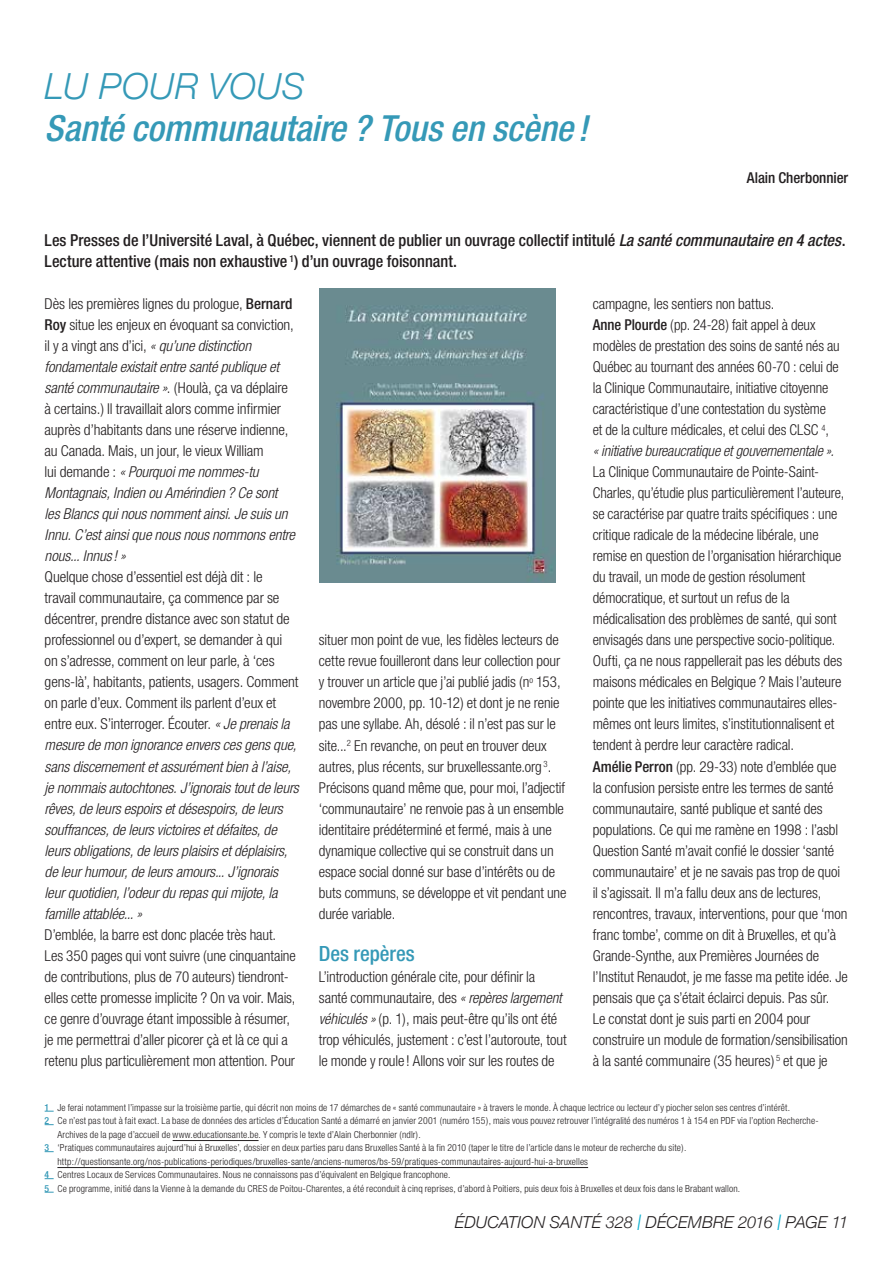
<style>
.page{position:relative;width:893px;height:1263px;background:#fff}
.page>*{position:absolute;margin:0;border:0;box-sizing:border-box;transform-origin:0 0}
.t1{font:italic 500 condensed 36px "Helvetica Neue";letter-spacing:-.005em;color:#3599b7}
.t2{font:italic 300 36px "Helvetica Neue";letter-spacing:.01em;color:#3599b7}
.t3{font:500 condensed 21px "Helvetica Neue";letter-spacing:-.005em;color:#3599b7}
.t4{font:500 condensed 16.5px/21px "Helvetica Neue";color:#231f20}
.t5{font:italic 300 16.5px "Helvetica Neue";letter-spacing:.005em;color:#231f20}
.t6{font:300 condensed 15px/21px "Helvetica Neue";letter-spacing:-.005em;color:#231f20}
.t7{font:italic 300 condensed 15px/21px "Helvetica Neue";letter-spacing:-.005em;color:#231f20}
.t8{font:500 condensed 15px "Helvetica Neue";letter-spacing:-.005em;color:#231f20}
.t9{font:300 condensed 9.75px "Helvetica Neue";letter-spacing:.015em;color:#231f20}
.s1{font-style:italic}
.s2{font-weight:500}
.s3{font-style:normal}
.s4{font-weight:500;color:#3599b7}
.s5{font-size:21.45px;color:#0caecf}
</style>
<div class="page">
<hr style="left:173px;top:1140px;width:86px;height:1px;background:#231f20">
<hr style="left:57px;top:1167px;width:531px;height:1px;background:#231f20">
<img style="left:320px;top:288px;width:235px;height:294px">
<h1 class="t2" style="left:45px;top:58px;width:262px">LU POUR VOUS</h1>
<h1 class="t1" style="left:45px;top:107px;width:545px">Santé communautaire ? Tous en scène !</h1>
<p class="t8" style="left:747px;top:169px;width:103px">Alain Cherbonnier</p>
<p class="t4" style="left:45px;top:230px;width:802px">Les Presses de l’Université Laval, à Québec, viennent de publier un ouvrage collectif intitulé <span class="s1">La santé communautaire en 4 actes</span>.<br>Lecture attentive (mais non exhaustive <sup>1</sup>) d’un ouvrage foisonnant.</p>
<p class="t6" style="left:45px;top:293px;width:252px">Dès les premières lignes du prologue, <span class="s2">Bernard Roy</span> situe les enjeux en évoquant sa conviction, il y a vingt ans d’ici, <span class="s1">« qu’une distinction fondamentale existait entre santé publique et santé communautaire »</span>. (Houlà, ça va déplaire à certains.) Il travaillait alors comme infirmier auprès d’habitants dans une réserve indienne, au Canada. Mais, un jour, le vieux William<br>lui demande : <span class="s1">« Pourquoi me nommes-tu Montagnais, Indien ou Amérindien ? Ce sont les Blancs qui nous nomment ainsi. Je suis un Innu. C’est ainsi que nous nous nommons entre nous... Innus! »</span></p>
<p class="t7" style="left:45px;top:566px;width:256px"><span class="s3">Quelque chose d’essentiel est déjà dit : le<br>travail communautaire, ça commence par se décentrer, prendre distance avec son statut de professionnel ou d’expert, se demander à qui on s’adresse, comment on leur parle, à ‘ces gens-là’, habitants, patients, usagers. Comment on parle d’eux. Comment ils parlent d’eux et entre eux. S’interroger. Écouter.</span> « Je prenais la mesure de mon ignorance envers ces gens que, sans discernement et assurément bien à l’aise, je nommais autochtones. J’ignorais tout de leurs rêves, de leurs espoirs et désespoirs, de leurs souffrances, de leurs victoires et défaites, de leurs obligations, de leurs plaisirs et déplaisirs, de leur humour, de leurs amours... J’ignorais leur quotidien, l’odeur du repas qui mijote, la famille attablée... »</p>
<p class="t6" style="left:45px;top:923px;width:253px">D’emblée, la barre est donc placée très haut.<br>Les 350 pages qui vont suivre (une cinquantaine de contributions, plus de 70 auteurs) tiendront&shy;elles cette promesse implicite ? On va voir. Mais, ce genre d’ouvrage étant impossible à résumer, je me permettrai d’aller picorer çà et là ce qui a retenu plus particulièrement mon attention. Pour</p>
<p class="t6" style="left:319px;top:629px;width:249px">situer mon point de vue, les fidèles lecteurs de cette revue fouilleront dans leur collection pour y trouver un article que j’ai publié jadis (n<sup>o</sup> 153, novembre 2000, pp. 10-12) et dont je ne renie pas une syllabe. Ah, désolé : il n’est pas sur le site...<sup>2</sup> En revanche, on peut en trouver deux autres, plus récents, sur bruxellessante.org <sup>3</sup>.<br>Précisons quand même que, pour moi, l’adjectif ‘communautaire’ ne renvoie pas à un ensemble identitaire prédéterminé et fermé, mais à une dynamique collective qui se construit dans un espace social donné sur base d’intérêts ou de buts communs, se développe et vit pendant une durée variable.</p>
<h2 class="t3" style="left:319px;top:940px;width:97px">Des repères</h2>
<p class="t6" style="left:319px;top:965px;width:249px">L’introduction générale cite, pour définir la santé communautaire, des <span class="s1">« repères largement véhiculés »</span> (p. 1), mais peut-être qu’ils ont été trop véhiculés, justement : c’est l’autoroute, tout le monde y roule ! Allons voir sur les routes de</p>
<p class="t6" style="left:593px;top:293px;width:248px">campagne, les sentiers non battus.<br><span class="s2">Anne Plourde</span> (pp. 24-28) fait appel à deux modèles de prestation des soins de santé nés au Québec au tournant des années 60-70 : celui de la Clinique Communautaire, initiative citoyenne caractéristique d’une contestation du système<br>et de la culture médicales, et celui des CLSC <sup>4</sup>,<br><span class="s1">« initiative bureaucratique et gouvernementale ».</span></p>
<p class="t6" style="left:593px;top:461px;width:257px">La Clinique Communautaire de Pointe-Saint-Charles, qu’étudie plus particulièrement l’auteure, se caractérise par quatre traits spécifiques : une critique radicale de la médecine libérale, une remise en question de l’organisation hiérarchique du travail, un mode de gestion résolument démocratique, et surtout un refus de la médicalisation des problèmes de santé, qui sont envisagés dans une perspective socio-politique.<br>Oufti, ça ne nous rappellerait pas les débuts des maisons médicales en Belgique ? Mais l’auteure pointe que les initiatives communautaires elles&shy;mêmes ont leurs limites, s’institutionnalisent et tendent à perdre leur caractère radical.<br><span class="s2">Amélie Perron</span> (pp. 29-33) note d’emblée que la confusion persiste entre les termes de santé communautaire, santé publique et santé des populations. Ce qui me ramène en 1998 : l’asbl Question Santé m’avait confié le dossier ‘santé communautaire’ et je ne savais pas trop de quoi il s’agissait. Il m’a fallu deux ans de lectures, rencontres, travaux, interventions, pour que ‘mon franc tombe’, comme on dit à Bruxelles, et qu’à Grande-Synthe, aux Premières Journées de l’Institut Renaudot, je me fasse ma petite idée. Je pensais que ça s’était éclairci depuis. Pas sûr.<br>Le constat dont je suis parti en 2004 pour construire un module de formation/sensibilisation à la santé communaire (35 heures) <sup>5</sup> et que je</p>
<p class="t9" style="left:45px;top:1101px;width:747px"><span class="s4">1</span> Je ferai notamment l’impasse sur la troisième partie, qui décrit non moins de 17 démarches de « santé communautaire » à travers le monde. À chaque lectrice ou lecteur d’y piocher selon ses centres d’intérêt.</p>
<p class="t9" style="left:45px;top:1115px;width:775px"><span class="s4">2</span> Ce n’est pas tout à fait exact. La base de données des articles d’Éducation Santé a démarré en janvier 2001 (numéro 155), mais vous pouvez retrouver l’intégralité des numéros 1 à 154 en PDF via l’option Recherche-</p>
<p class="t9" style="left:57px;top:1128px;width:365px">Archives de la page d’accueil de www.educationsante.be. Y compris le texte d’Alain Cherbonnier (ndlr).</p>
<p class="t9" style="left:45px;top:1142px;width:643px"><span class="s4">3</span> ‘Pratiques communautaires aujourd’hui à Bruxelles’, dossier en deux parties paru dans Bruxelles Santé à la fin 2010 (taper le titre de l’article dans le moteur de recherche du site).</p>
<p class="t9" style="left:57px;top:1155px;width:532px">http://questionsante.org/nos-publications-periodiques/bruxelles-sante/anciens-numeros/bs-59/pratiques-communautaires-aujourd-hui-a-bruxelles</p>
<p class="t9" style="left:45px;top:1169px;width:407px"><span class="s4">4</span> Centres Locaux de Services Communautaires. Nous ne connaissons pas d’équivalent en Belgique francophone.</p>
<p class="t9" style="left:45px;top:1182px;width:697px"><span class="s4">5</span> Ce programme, initié dans la Vienne à la demande du CRES de Poitou-Charentes, a été reconduit à cinq reprises, d’abord à Poitiers, puis deux fois à Bruxelles et deux fois dans le Brabant wallon.</p>
<p class="t5" style="left:455px;top:1209px;width:395px">ÉDUCATION SANTÉ 328 <span class="s5">I</span> DÉCEMBRE 2016 <span class="s5">I</span> PAGE 11</p>
</div>
